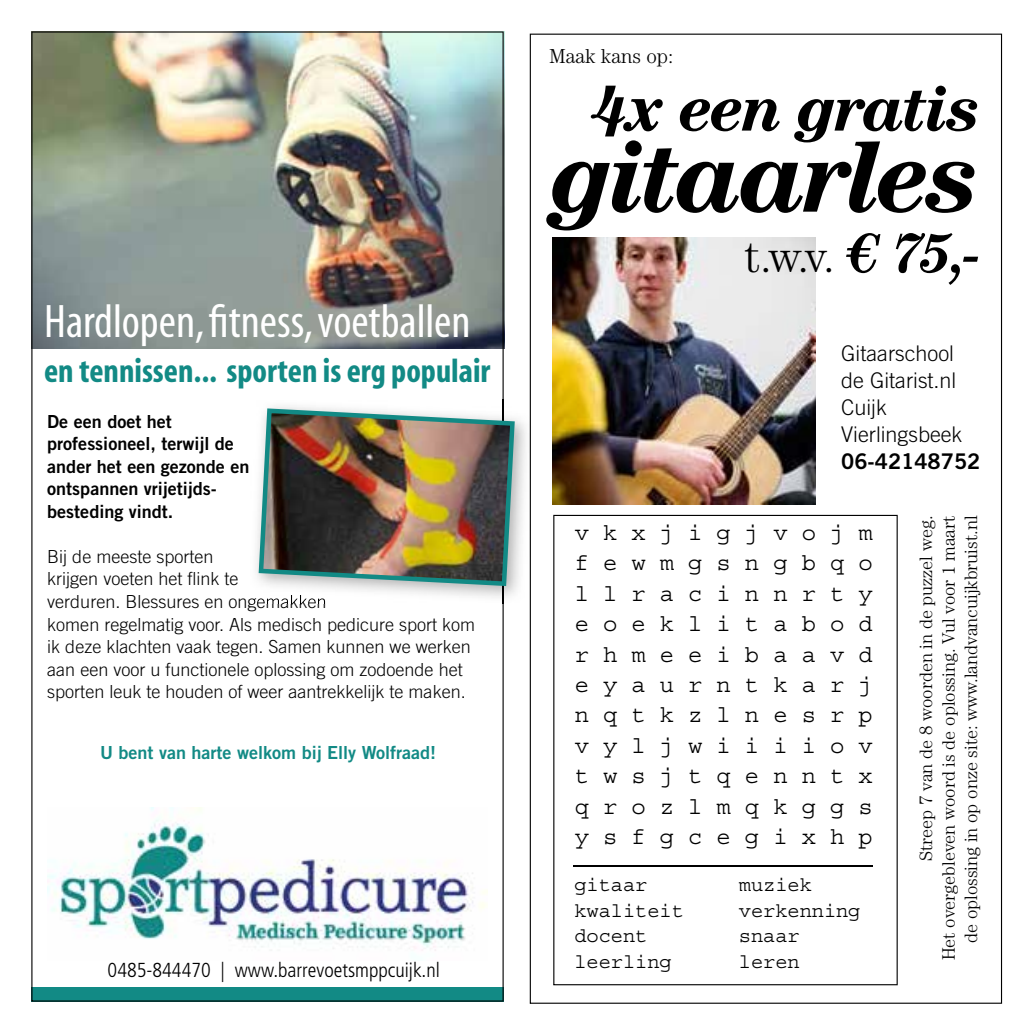
<style>
.page{position:relative;width:1034px;height:1034px;background:#fff}
.page>*{position:absolute;margin:0;border:0;box-sizing:border-box;transform-origin:0 0}
.t1{font:italic 700 103.5px "Century Std";letter-spacing:-.05em;color:#000}
.t2{font:italic 700 65.25px "Century Std";letter-spacing:-.04em;color:#000}
.t3{font:condensed 47.25px "Myriad";color:#fff}
.t4{font:300 45px "Century Std";color:#000}
.t5{font:700 condensed 33.75px "Myriad";color:#128a85}
.t6{font:23.62px/30.4px "Courier Std";color:#000;text-align:justify}
.t7{font:300 21.6px/27px "Trade Gothic LT Std";color:#000}
.t8{font:21.6px "Trade Gothic LT Std Bd 2";color:#000}
.t9{font:20.25px/25.4px "Courier Std";color:#000}
.t10{font:300 condensed 20.25px "Frutiger LT";color:#000}
.t11{font:300 20.25px "Century Std";color:#000}
.t12{font:300 18px/22.5px "Trade Gothic LT Std";color:#000}
.t13{font:300 18px/22.5px "Century Std";color:#000;text-align:right}
.t14{font:18px/22.5px "Trade Gothic LT Std Bd 2";color:#000}
.t15{font:18px "Trade Gothic LT Std Bd 2";color:#128a85}
.s1{font-weight:700;font-style:italic;font-size:56.25px}
</style>
<div class="page">
<img style="left:31px;top:31px;width:472px;height:970px">
<img style="left:250px;top:399px;width:276px;height:204px">
<img style="left:250px;top:595px;width:76px;height:8px">
<img style="left:502px;top:399px;width:1px;height:204px">
<img style="left:258px;top:408px;width:256px;height:178px">
<svg style="left:529px;top:34px;width:472px;height:969px"></svg>
<svg style="left:553px;top:514px;width:344px;height:471px"></svg>
<hr style="left:572px;top:865px;width:300px;height:1px;background:#000">
<h3 class="t3" style="left:44px;top:298px;width:428px">Hardlopen, fitness, voetballen</h3>
<h3 class="t5" style="left:44px;top:354px;width:448px">en tennissen... sporten is erg populair</h3>
<p class="t14" style="left:47px;top:410px;width:203px">De een doet het professioneel, terwijl de ander het een gezonde en ontspannen vrijetijds&shy;besteding vindt.</p>
<p class="t12" style="left:47px;top:545px;width:429px">Bij de meeste sporten<br>krijgen voeten het flink te<br>verduren. Blessures en ongemakken<br>komen regelmatig voor. Als medisch pedicure sport kom ik deze klachten vaak tegen. Samen kunnen we werken aan een voor u functionele oplossing om zodoende het sporten leuk te houden of weer aantrekkelijk te maken.</p>
<p class="t15" style="left:100px;top:741px;width:337px">U bent van harte welkom bij Elly Wolfraad!</p>
<p class="t10" style="left:108px;top:957px;width:334px">0485-844470 | www.barrevoetsmppcuijk.nl</p>
<p class="t11" style="left:549px;top:44px;width:125px">Maak kans op:</p>
<h2 class="t2" style="left:591px;top:70px;width:392px">4x een gratis</h2>
<h1 class="t1" style="left:552px;top:116px;width:430px">gitaarles</h1>
<h3 class="t4" style="left:744px;top:231px;width:239px">t.w.v. <span class="s1">€ 75,-</span></h3>
<p class="t7" style="left:841px;top:339px;width:123px">Gitaarschool de Gitarist.nl<br>Cuijk<br>Vierlingsbeek</p>
<p class="t8" style="left:841px;top:447px;width:141px">06-42148752</p>
<h3 class="t6" style="left:574px;top:517px;width:299px">v k x j i g j v o j m f e w m g s n g b q o l l r a c i n n r t y e o e k l i t a b o d r h m e e i b a a v d e y a u r n t k a r j n q t k z l n e s r p v y l j w i i i i o v t w s j t q e n n t x q r o z l m q k g g s y s f g c e g i x h p</h3>
<p class="t9" style="left:574px;top:872px;width:111px">gitaar kwaliteit docent leerling</p>
<p class="t9" style="left:738px;top:872px;width:123px">muziek verkenning snaar leren</p>
<p class="t13" style="left:914px;top:960px;width:446px;rotate:-90deg">Streep 7 van de 8 woorden in de puzzel weg.<br>Het overgebleven woord is de oplossing. Vul voor 1 maart de oplossing in op onze site: www.landvancuijkbruist.nl</p>
</div>
